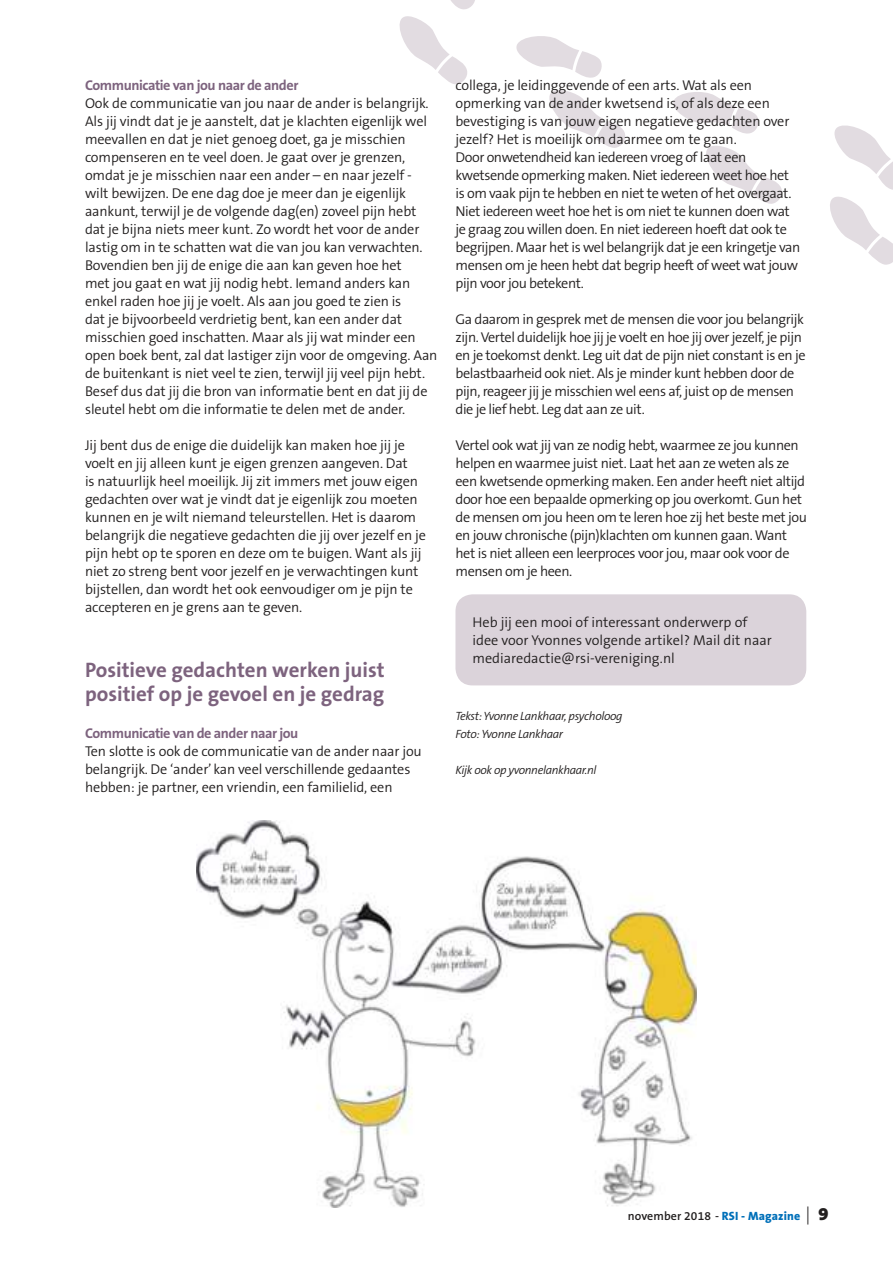
<style>
.page{position:relative;width:893px;height:1263px;background:#fff}
.page>*{position:absolute;margin:0;border:0;box-sizing:border-box;transform-origin:0 0}
.t1{font:700 21px/24px "The Sans OT7";color:#7d637e}
.t2{font:300 14.25px/18px "The Sans OT4";letter-spacing:-.01em;color:#221f1f}
.t3{font:300 14.25px/18px "The Sans OT4";letter-spacing:-.03em;color:#221f1f}
.t4{font:700 14.25px "The Sans OT7";letter-spacing:-.03em;color:#7d637e}
.t5{font:italic 300 12px/18px "The Sans OT4";letter-spacing:-.03em;color:#221f1f}
.t6{font:600 12px "The Sans OT6";letter-spacing:.01em;color:#221f1f}
.s1{font-family:"The Sans OT8";font-weight:800;color:#0070b9}
.s2{font-family:"The Sans OT3";font-weight:300;font-size:18px}
.s3{font-family:"The Sans OT9";font-weight:900;font-size:18px}
</style>
<div class="page">
<svg style="left:830px;top:125px;width:63px;height:140px"></svg>
<svg style="left:399px;top:0;width:76px;height:84px"></svg>
<svg style="left:706px;top:145px;width:76px;height:59px"></svg>
<svg style="left:673px;top:92px;width:86px;height:42px"></svg>
<svg style="left:549px;top:90px;width:76px;height:58px"></svg>
<svg style="left:516px;top:36px;width:86px;height:42px"></svg>
<div style="left:455px;top:594px;width:351px;height:91px;background:#dbd3da;border-radius:17px"></div>
<img style="left:197px;top:821px;width:499px;height:386px">
<p class="t4" style="left:85px;top:79px;width:215px">Communicatie van jou naar de ander</p>
<p class="t2" style="left:85px;top:95px;width:354px">Ook de communicatie van jou naar de ander is belangrijk.<br>Als jij vindt dat je je aanstelt, dat je klachten eigenlijk wel meevallen en dat je niet genoeg doet, ga je misschien compenseren en te veel doen. Je gaat over je grenzen, omdat je je misschien naar een ander – en naar jezelf - wilt bewijzen. De ene dag doe je meer dan je eigenlijk aankunt, terwijl je de volgende dag(en) zoveel pijn hebt dat je bijna niets meer kunt. Zo wordt het voor de ander lastig om in te schatten wat die van jou kan verwachten.<br>Bovendien ben jij de enige die aan kan geven hoe het<br>met jou gaat en wat jij nodig hebt. Iemand anders kan enkel raden hoe jij je voelt. Als aan jou goed te zien is<br>dat je bijvoorbeeld verdrietig bent, kan een ander dat misschien goed inschatten. Maar als jij wat minder een open boek bent, zal dat lastiger zijn voor de omgeving. Aan de buitenkant is niet veel te zien, terwijl jij veel pijn hebt.<br>Besef dus dat jij die bron van informatie bent en dat jij de sleutel hebt om die informatie te delen met de ander.</p>
<p class="t2" style="left:85px;top:437px;width:342px">Jij bent dus de enige die duidelijk kan maken hoe jij je voelt en jij alleen kunt je eigen grenzen aangeven. Dat<br>is natuurlijk heel moeilijk. Jij zit immers met jouw eigen gedachten over wat je vindt dat je eigenlijk zou moeten kunnen en je wilt niemand teleurstellen. Het is daarom belangrijk die negatieve gedachten die jij over jezelf en je pijn hebt op te sporen en deze om te buigen. Want als jij niet zo streng bent voor jezelf en je verwachtingen kunt bijstellen, dan wordt het ook eenvoudiger om je pijn te accepteren en je grens aan te geven.</p>
<h1 class="t1" style="left:85px;top:659px;width:301px">Positieve gedachten werken juist positief op je gevoel en je gedrag</h1>
<p class="t4" style="left:85px;top:727px;width:215px">Communicatie van de ander naar jou</p>
<p class="t2" style="left:85px;top:743px;width:338px">Ten slotte is ook de communicatie van de ander naar jou belangrijk. De ‘ander’ kan veel verschillende gedaantes hebben: je partner, een vriendin, een familielid, een</p>
<p class="t3" style="left:455px;top:77px;width:346px">collega, je leidinggevende of een arts. Wat als een opmerking van de ander kwetsend is, of als deze een bevestiging is van jouw eigen negatieve gedachten over jezelf? Het is moeilijk om daarmee om te gaan.<br>Door onwetendheid kan iedereen vroeg of laat een kwetsende opmerking maken. Niet iedereen weet hoe het is om vaak pijn te hebben en niet te weten of het overgaat.<br>Niet iedereen weet hoe het is om niet te kunnen doen wat je graag zou willen doen. En niet iedereen hoeft dat ook te begrijpen. Maar het is wel belangrijk dat je een kringetje van mensen om je heen hebt dat begrip heeft of weet wat jouw pijn voor jou betekent.</p>
<p class="t3" style="left:455px;top:311px;width:352px">Ga daarom in gesprek met de mensen die voor jou belangrijk zijn. Vertel duidelijk hoe jij je voelt en hoe jij over jezelf, je pijn en je toekomst denkt. Leg uit dat de pijn niet constant is en je belastbaarheid ook niet. Als je minder kunt hebben door de pijn, reageer jij je misschien wel eens af, juist op de mensen die je lief hebt. Leg dat aan ze uit.</p>
<p class="t3" style="left:455px;top:437px;width:353px">Vertel ook wat jij van ze nodig hebt, waarmee ze jou kunnen helpen en waarmee juist niet. Laat het aan ze weten als ze een kwetsende opmerking maken. Een ander heeft niet altijd door hoe een bepaalde opmerking op jou overkomt. Gun het de mensen om jou heen om te leren hoe zij het beste met jou en jouw chronische (pijn)klachten om kunnen gaan. Want het is niet alleen een leerproces voor jou, maar ook voor de mensen om je heen.</p>
<p class="t2" style="left:472px;top:614px;width:301px">Heb jij een mooi of interessant onderwerp of idee voor Yvonnes volgende artikel? Mail dit naar mediaredactie@rsi-vereniging.nl</p>
<p class="t5" style="left:455px;top:708px;width:169px">Tekst: Yvonne Lankhaar, psycholoog<br>Foto: Yvonne Lankhaar</p>
<p class="t5" style="left:455px;top:762px;width:143px">Kijk ook op yvonnelankhaar.nl</p>
<p class="t6" style="left:628px;top:1210px;width:202px">november 2018 - <span class="s1">RSI - Magazine</span> <span class="s2">|</span> <span class="s3">9</span></p>
</div>
